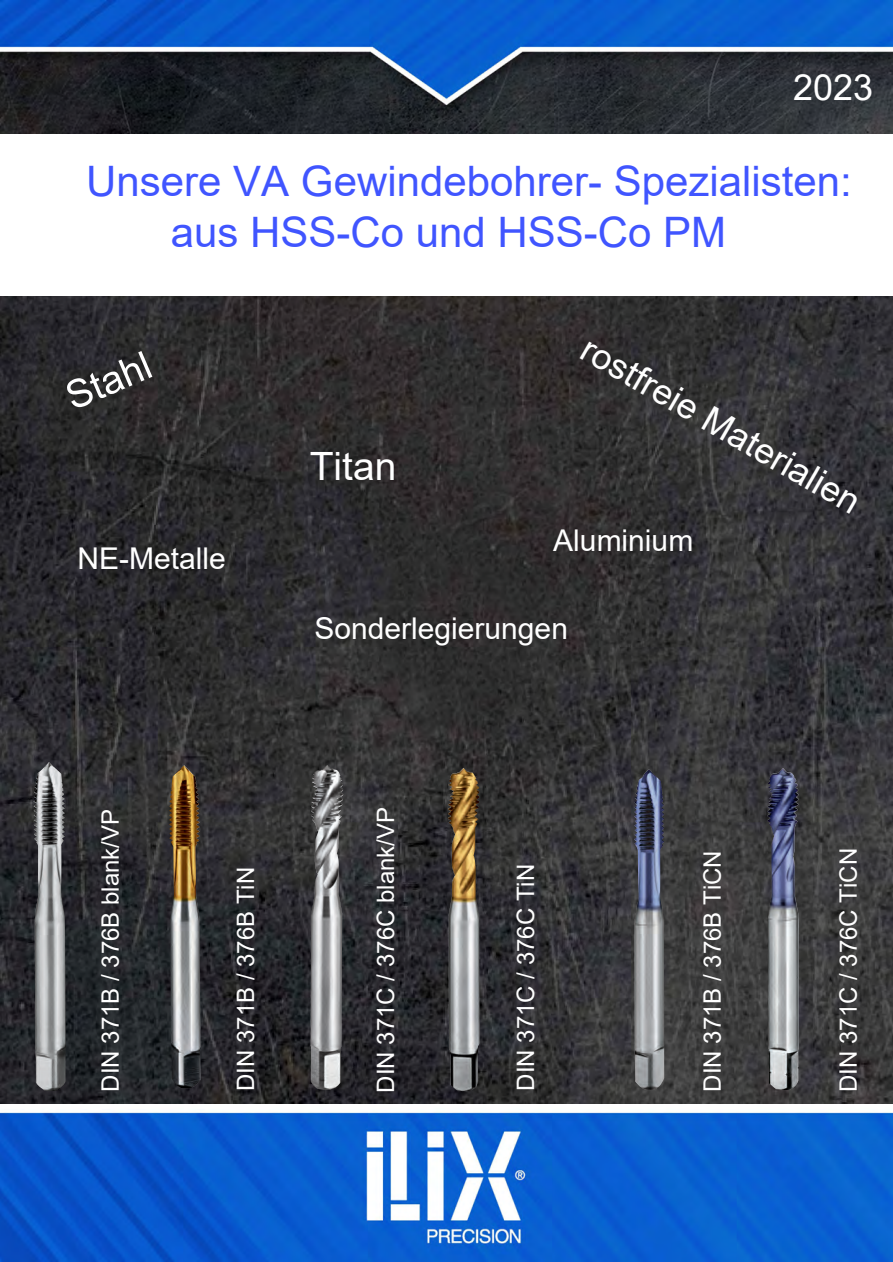
<style>
.page{position:relative;width:893px;height:1262px;background:#fff}
.page>*{position:absolute;margin:0;border:0;box-sizing:border-box;transform-origin:0 0}
.t1{font:42px/50.4px "Arial";color:#4055ff}
.t2{font:39px "Arial";color:#fff}
.t3{font:36px "Arial";color:#fff}
.t4{font:30px "Arial";color:#fff}
.t5{font:24px "Arial";color:#fff}
</style>
<div class="page">
<img style="left:0;top:297px;width:893px;height:964px">
<img style="left:1px;top:1px;width:891px;height:133px">
<img style="left:33px;top:762px;width:33px;height:329px">
<img style="left:169px;top:765px;width:32px;height:323px">
<img style="left:311px;top:765px;width:32px;height:324px">
<img style="left:448px;top:768px;width:32px;height:323px">
<img style="left:634px;top:769px;width:33px;height:321px">
<img style="left:767px;top:768px;width:33px;height:322px">
<h3 class="t3" style="left:793px;top:63px;width:82px">2023</h3>
<h1 class="t1" style="left:171px;top:156px;width:683px;text-indent:-85px">Unsere VA Gewindebohrer- Spezialisten: aus HSS-Co und HSS-Co PM</h1>
<h2 class="t2" style="left:57px;top:373px;width:90px;rotate:-23deg">Stahl</h2>
<p class="t4" style="left:78px;top:538px;width:150px">NE-Metalle</p>
<h2 class="t2" style="left:310px;top:439px;width:88px">Titan</h2>
<h3 class="t3" style="left:596px;top:325px;width:318px;rotate:30deg">rostfreie Materialien</h3>
<p class="t4" style="left:553px;top:520px;width:142px">Aluminium</p>
<p class="t4" style="left:315px;top:607px;width:255px">Sonderlegierungen</p>
<p class="t5" style="left:94px;top:1092px;width:284px;rotate:-90deg">DIN 371B / 376B blank/VP</p>
<p class="t5" style="left:229px;top:1091px;width:226px;rotate:-90deg">DIN 371B / 376B TiN</p>
<p class="t5" style="left:369px;top:1092px;width:287px;rotate:-90deg">DIN 371C / 376C blank/VP</p>
<p class="t5" style="left:509px;top:1091px;width:228px;rotate:-90deg">DIN 371C / 376C TiN</p>
<p class="t5" style="left:696px;top:1092px;width:243px;rotate:-90deg">DIN 371B / 376B TiCN</p>
<p class="t5" style="left:832px;top:1092px;width:246px;rotate:-90deg">DIN 371C / 376C TiCN</p>
</div>
